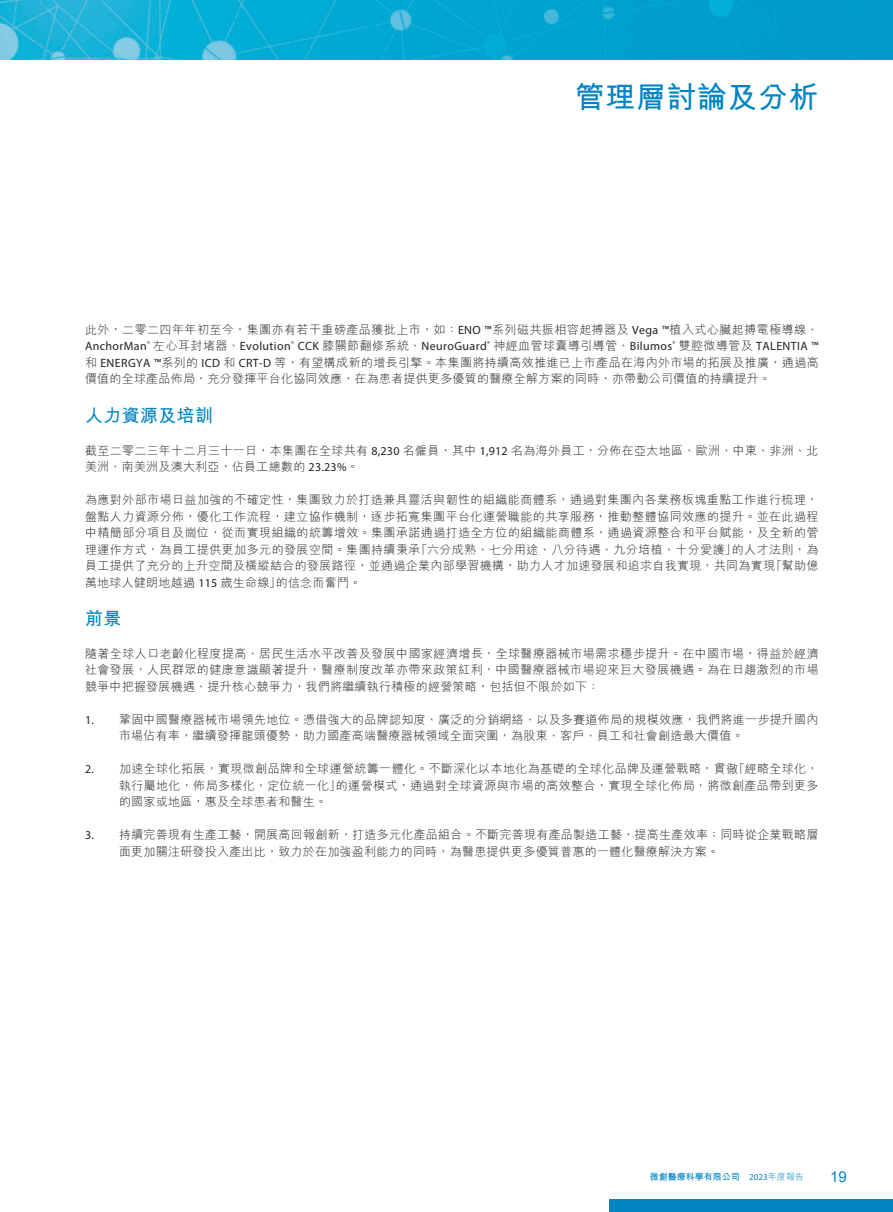
<style>
.page{position:relative;width:893px;height:1212px;background:#fff}
.page>*{position:absolute;margin:0;border:0;box-sizing:border-box;transform-origin:0 0}
.t1{font:700 30px "M Hei HK";letter-spacing:.02em;color:#0084c2}
.t2{font:700 18px "M Hei HK";letter-spacing:.02em;color:#0084c2}
.t3{font:15px "Arial";color:#0084c2}
.t4{font:300 12px/16.5px "M Hei HK";letter-spacing:.025em;color:#231f20}
.t5{font:12px "Myriad Pro";letter-spacing:.03em;color:#231f20}
.t6{font:700 9px "M Hei HK";color:#0084c2}
.s1{font-family:"Myriad Pro";font-weight:400}
.s2{font-family:"M Hei HK";font-weight:300}
.s3{font-weight:300}
</style>
<div class="page">
<img style="left:0;top:0;width:893px;height:60px">
<div style="left:609px;top:1199px;width:284px;height:13px;background:#0084c2"></div>
<h1 class="t1" style="left:575px;top:75px;width:245px">管理層討論及分析</h1>
<p class="t4" style="left:85px;top:321px;width:735px">此外，二零二四年年初至今，集團亦有若干重磅產品獲批上市，如：<span class="s1">ENO ™</span>系列磁共振相容起搏器及 <span class="s1">Vega ™</span>植入式心臟起搏電極導線、</p>
<p class="t5" style="left:85px;top:339px;width:735px">AnchorMan<sup>®</sup> <span class="s2">左心耳封堵器、</span>Evolution<sup>®</sup> CCK <span class="s2">膝關節翻修系統、</span>NeuroGuard<sup>®</sup> <span class="s2">神經血管球囊導引導管、</span>Bilumos<sup>®</sup> <span class="s2">雙腔微導管及</span> TALENTIA ™</p>
<p class="t4" style="left:85px;top:354px;width:735px">和 <span class="s1">ENERGYA ™</span>系列的 <span class="s1">ICD</span> 和 <span class="s1">CRT-D</span> 等，有望構成新的增長引擎。本集團將持續高效推進已上市產品在海內外市場的拓展及推廣，通過高價值的全球產品佈局，充分發揮平台化協同效應，在為患者提供更多優質的醫療全解方案的同時，亦帶動公司價值的持續提升。</p>
<h2 class="t2" style="left:85px;top:402px;width:130px">人力資源及培訓</h2>
<p class="t4" style="left:85px;top:442px;width:735px">截至二零二三年十二月三十一日，本集團在全球共有 <span class="s1">8,230</span> 名僱員，其中 <span class="s1">1,912</span> 名為海外員工，分佈在亞太地區、歐洲、中東、非洲、北美洲、南美洲及澳大利亞，佔員工總數的 <span class="s1">23.23%</span>。</p>
<p class="t4" style="left:85px;top:491px;width:735px;text-align:justify">為應對外部市場日益加強的不確定性，集團致力於打造兼具靈活與韌性的組織能商體系，通過對集團內各業務板塊重點工作進行梳理，盤點人力資源分佈，優化工作流程，建立協作機制，逐步拓寬集團平台化運營職能的共享服務，推動整體協同效應的提升。並在此過程中精簡部分項目及崗位，從而實現組織的統籌增效。集團承諾通過打造全方位的組織能商體系，通過資源整合和平台賦能，及全新的管理運作方式，為員工提供更加多元的發展空間。集團持續秉承「六分成熟、七分用途、八分待遇、九分培植、十分愛護」的人才法則，為員工提供了充分的上升空間及橫縱結合的發展路徑，並通過企業內部學習機構，助力人才加速發展和追求自我實現，共同為實現「幫助億萬地球人健朗地越過 <span class="s1">115</span> 歲生命線」的信念而奮鬥。</p>
<h2 class="t2" style="left:85px;top:605px;width:38px">前景</h2>
<p class="t4" style="left:85px;top:645px;width:735px;text-align:justify">隨著全球人口老齡化程度提高、居民生活水平改善及發展中國家經濟增長，全球醫療器械市場需求穩步提升。在中國市場，得益於經濟社會發展，人民群眾的健康意識顯著提升，醫療制度改革亦帶來政策紅利，中國醫療器械市場迎來巨大發展機遇。為在日趨激烈的市場競爭中把握發展機遇、提升核心競爭力，我們將繼續執行積極的經營策略，包括但不限於如下：</p>
<p class="t4" style="left:119px;top:711px;width:701px;text-indent:-34px"><span class="s1">1.</span> 鞏固中國醫療器械市場領先地位。憑借強大的品牌認知度、廣泛的分銷網絡、以及多賽道佈局的規模效應，我們將進一步提升國內市場佔有率，繼續發揮龍頭優勢，助力國產高端醫療器械領域全面突圍，為股東、客戶、員工和社會創造最大價值。</p>
<p class="t4" style="left:119px;top:760px;width:701px;text-align:justify;text-indent:-34px"><span class="s1">2.</span> 加速全球化拓展，實現微創品牌和全球運營統籌一體化。不斷深化以本地化為基礎的全球化品牌及運營戰略，貫徹「經略全球化，執行屬地化，佈局多樣化，定位統一化」的運營模式，通過對全球資源與市場的高效整合，實現全球化佈局，將微創產品帶到更多的國家或地區，惠及全球患者和醫生。</p>
<p class="t4" style="left:119px;top:826px;width:701px;text-indent:-34px"><span class="s1">3.</span> 持續完善現有生產工藝，開展高回報創新，打造多元化產品組合。不斷完善現有產品製造工藝，提高生產效率；同時從企業戰略層面更加關注研發投入產出比，致力於在加強盈利能力的同時，為醫患提供更多優質普惠的一體化醫療解決方案。</p>
<p class="t6" style="left:650px;top:1170px;width:156px">微創醫療科學有限公司 <span class="s1">2023</span><span class="s3">年度報告</span></p>
<p class="t3" style="left:830px;top:1166px;width:18px">19</p>
</div>
